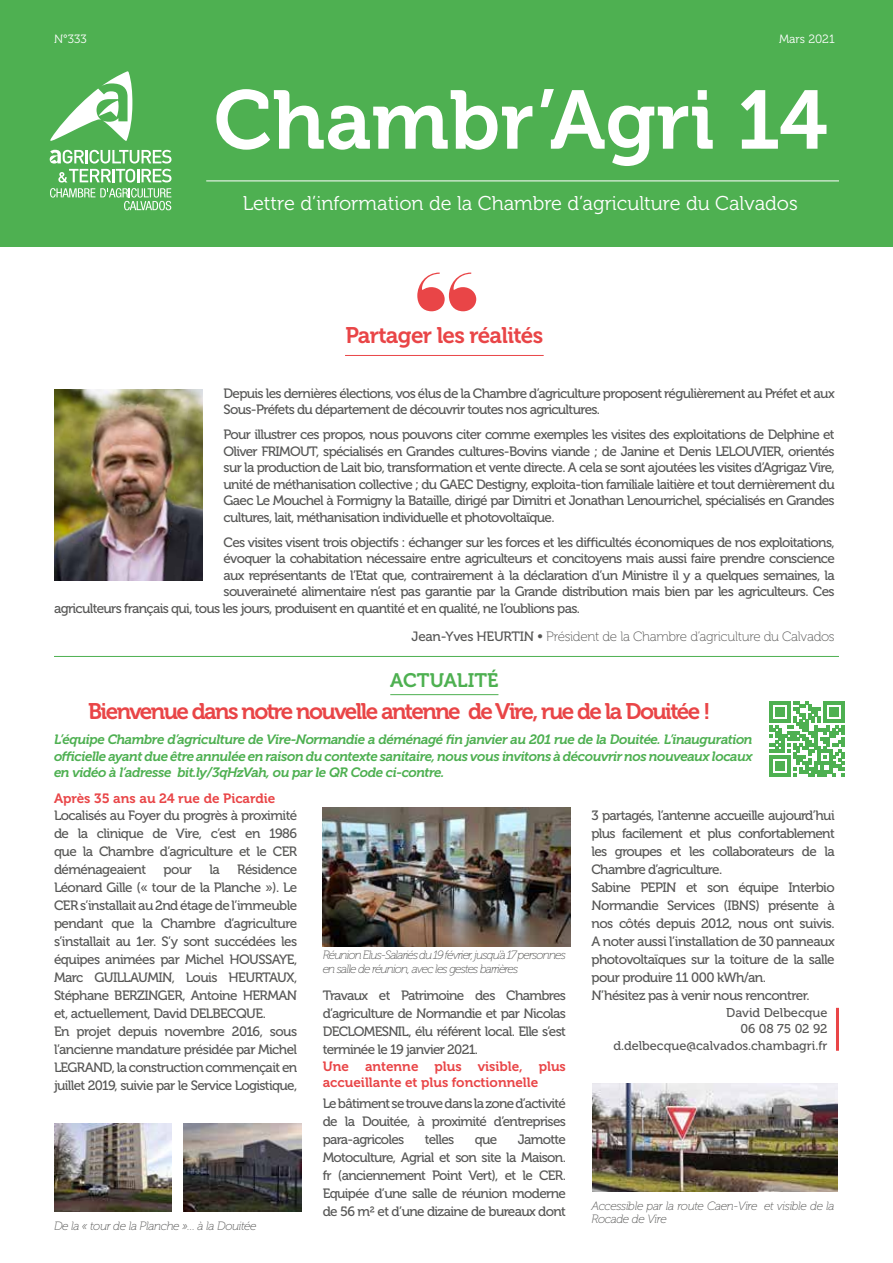
<style>
.page{position:relative;width:893px;height:1263px;background:#fff}
.page>*{position:absolute;margin:0;border:0;box-sizing:border-box;transform-origin:0 0}
.t1{font:82.5px "Museo 700";color:#fff}
.t2{font:22.5px "Museo 700";letter-spacing:-.07em;color:#e94547}
.t3{font:22.5px "Museo 700";letter-spacing:-.03em;color:#e94547}
.t4{font:19.95px "Museo 300";color:#fff}
.t5{font:19.5px "Museo 700";color:#4eb051}
.t6{font:13.5px/18px "Museo 500";letter-spacing:-.05em;color:#575756;text-align:justify}
.t7{font:italic 13.5px/16.5px "Museo 700";letter-spacing:-.03em;color:#4eb051;text-align:justify}
.t8{font:13.5px/16.5px "Museo 700";color:#e94547}
.t9{font:13.5px "Museo 100";letter-spacing:-.025em;color:#575756}
.t10{font:12.75px/16.5px "Museo 500";color:#575756;text-align:right}
.t11{font:italic 12px/13.5px "Museo 100";letter-spacing:-.07em;color:#575756}
.t12{font:italic 12px/13.5px "Museo 100";letter-spacing:-.03em;color:#575756}
.t13{font:12px "Museo 300";color:#fff}
.s1{font-family:"Museo 500"}
</style>
<div class="page">
<hr style="left:54px;top:656px;width:785px;height:1px;background:#4eb051">
<hr style="left:390px;top:694px;width:108px;height:1px;background:#4eb051">
<hr style="left:345px;top:355px;width:199px;height:1px;background:#e94547">
<svg style="left:417px;top:273px;width:59px;height:38px"></svg>
<img style="left:54px;top:389px;width:148px;height:191px">
<hr style="left:836px;top:1008px;width:3px;height:43px;background:#e94547">
<img style="left:54px;top:1124px;width:117px;height:88px">
<img style="left:184px;top:1124px;width:117px;height:88px">
<img style="left:323px;top:808px;width:247px;height:138px">
<img style="left:593px;top:1084px;width:245px;height:107px">
<svg style="left:769px;top:701px;width:76px;height:76px"></svg>
<div style="left:0;top:0;width:893px;height:247px;background:#4eb051"></div>
<hr style="left:206px;top:181px;width:633px;height:1px;background:#fff">
<svg style="left:50px;top:150px;width:121px;height:60px"></svg>
<svg style="left:50px;top:71px;width:82px;height:70px"></svg>
<p class="t13" style="left:54px;top:32px;width:34px">N°333</p>
<p class="t13" style="left:779px;top:32px;width:57px">Mars 2021</p>
<h1 class="t1" style="left:214px;top:74px;width:615px">Chambr’Agri 14</h1>
<h3 class="t4" style="left:243px;top:193px;width:557px">Lettre d’information de la Chambre d’agriculture du Calvados</h3>
<h2 class="t3" style="left:345px;top:323px;width:199px">Partager les réalités</h2>
<p class="t6" style="left:224px;top:385px;width:613px;line-height:16.5px">Depuis les dernières élections, vos élus de la Chambre d’agriculture proposent régulièrement au Préfet et aux<br>Sous-Préfets du département de découvrir toutes nos agricultures.</p>
<p class="t6" style="left:224px;top:427px;width:613px;line-height:16.5px">Pour illustrer ces propos, nous pouvons citer comme exemples les visites des exploitations de Delphine et Oliver FRIMOUT, spécialisés en Grandes cultures-Bovins viande ; de Janine et Denis LELOUVIER, orientés sur la production de Lait bio, transformation et vente directe. A cela se sont ajoutées les visites d’Agrigaz Vire, unité de méthanisation collective ; du GAEC Destigny, exploita-tion familiale laitière et tout dernièrement du Gaec Le Mouchel à Formigny la Bataille, dirigé par Dimitri et Jonathan Lenourrichel, spécialisés en Grandes cultures, lait, méthanisation individuelle et photovoltaïque.</p>
<p class="t6" style="left:224px;top:533px;width:613px">Ces visites visent trois objectifs : échanger sur les forces et les difficultés économiques de nos exploitations,</p>
<p class="t6" style="left:224px;top:550px;width:613px">évoquer la cohabitation nécessaire entre agriculteurs et concitoyens mais aussi faire prendre conscience</p>
<p class="t6" style="left:224px;top:566px;width:613px">aux représentants de l’Etat que, contrairement à la déclaration d’un Ministre il y a quelques semaines, la</p>
<p class="t6" style="left:224px;top:583px;width:613px">souveraineté alimentaire n’est pas garantie par la Grande distribution mais bien par les agriculteurs. Ces</p>
<p class="t6" style="left:54px;top:599px;width:528px">agriculteurs français qui, tous les jours, produisent en quantité et en qualité, ne l’oublions pas.</p>
<p class="t9" style="left:412px;top:629px;width:425px"><span class="s1">Jean-Yves HEURTIN •</span> Président de la Chambre d’agriculture du Calvados</p>
<h3 class="t5" style="left:390px;top:669px;width:110px">ACTUALITÉ</h3>
<h2 class="t2" style="left:88px;top:699px;width:624px">Bienvenue dans notre nouvelle antenne de Vire, rue de la Douitée !</h2>
<p class="t7" style="left:54px;top:731px;width:700px">L’équipe Chambre d’agriculture de Vire-Normandie a déménagé fin janvier au 201 rue de la Douitée. L’inauguration officielle ayant due être annulée en raison du contexte sanitaire, nous vous invitons à découvrir nos nouveaux locaux en vidéo à l’adresse bit.ly/3qHzVah, ou par le QR Code ci-contre.</p>
<p class="t8" style="left:54px;top:791px;width:223px">Après 35 ans au 24 rue de Picardie</p>
<p class="t6" style="left:54px;top:807px;width:245px">Localisés au Foyer du progrès à proximité de la clinique de Vire, c’est en 1986 que la Chambre d’agriculture et le CER déménageaient</p>
<p class="t6" style="left:54px;top:860px;width:245px;text-align:left;text-indent:183px">Résidence Léonard Gille (« tour de la Planche »). Le CER s’installait au 2nd étage de l’immeuble pendant que la Chambre d’agriculture s’installait au 1er. S’y sont succédées les équipes animées par Michel HOUSSAYE, Marc GUILLAUMIN, Louis HEURTAUX, Stéphane BERZINGER, Antoine HERMAN et, actuellement, David DELBECQUE.<br>En projet depuis novembre 2016, sous l’ancienne mandature présidée par Michel LEGRAND, la construction commençait en juillet 2019, suivie par le Service Logistique,</p>
<p class="t6" style="left:164px;top:860px;width:30px">pour</p>
<p class="t6" style="left:209px;top:860px;width:12px">la</p>
<p class="t12" style="left:54px;top:1219px;width:204px">De la « tour de la Planche »… à la Douitée</p>
<p class="t11" style="left:323px;top:948px;width:245px">Réunion Elus-Salariés du 19 février, jusqu’à 17 personnes en salle de réunion, avec les gestes barrières</p>
<p class="t6" style="left:323px;top:987px;width:245px">Travaux et Patrimoine des Chambres d’agriculture de Normandie et par Nicolas DECLOMESNIL, élu référent local. Elle s’est terminée le 19 janvier 2021.</p>
<p class="t8" style="left:323px;top:1058px;width:245px">Une antenne plus visible, plus accueillante et plus fonctionnelle</p>
<p class="t6" style="left:323px;top:1094px;width:245px">Le bâtiment se trouve dans la zone d’activité de la Douitée, à proximité d’entreprises para-agricoles</p>
<p class="t6" style="left:323px;top:1130px;width:245px;text-indent:195px">Jamotte Motoculture, Agrial et son site la Maison. fr (anciennement Point Vert), et le CER.<br>Equipée d’une salle de réunion moderne de 56 m² et d’une dizaine de bureaux dont</p>
<p class="t6" style="left:425px;top:1130px;width:31px">telles</p>
<p class="t6" style="left:475px;top:1130px;width:24px">que</p>
<p class="t6" style="left:591px;top:806px;width:245px;text-align:left">3 partagés, l’antenne accueille aujourd’hui plus facilement et plus confortablement les groupes et les collaborateurs de la Chambre d’agriculture.<br>Sabine PEPIN et son équipe Interbio Normandie Services (IBNS) présente à nos côtés depuis 2012, nous ont suivis.<br>A noter aussi l’installation de 30 panneaux photovoltaïques sur la toiture de la salle pour produire 11 000 kWh/an.<br>N’hésitez pas à venir nous rencontrer.</p>
<p class="t10" style="left:613px;top:1004px;width:215px">David Delbecque<br>06 08 75 02 92 d.delbecque@calvados.chambagri.fr</p>
<p class="t12" style="left:591px;top:1199px;width:245px">Accessible par la route Caen-Vire et visible de la<br>Rocade de Vire</p>
</div>
